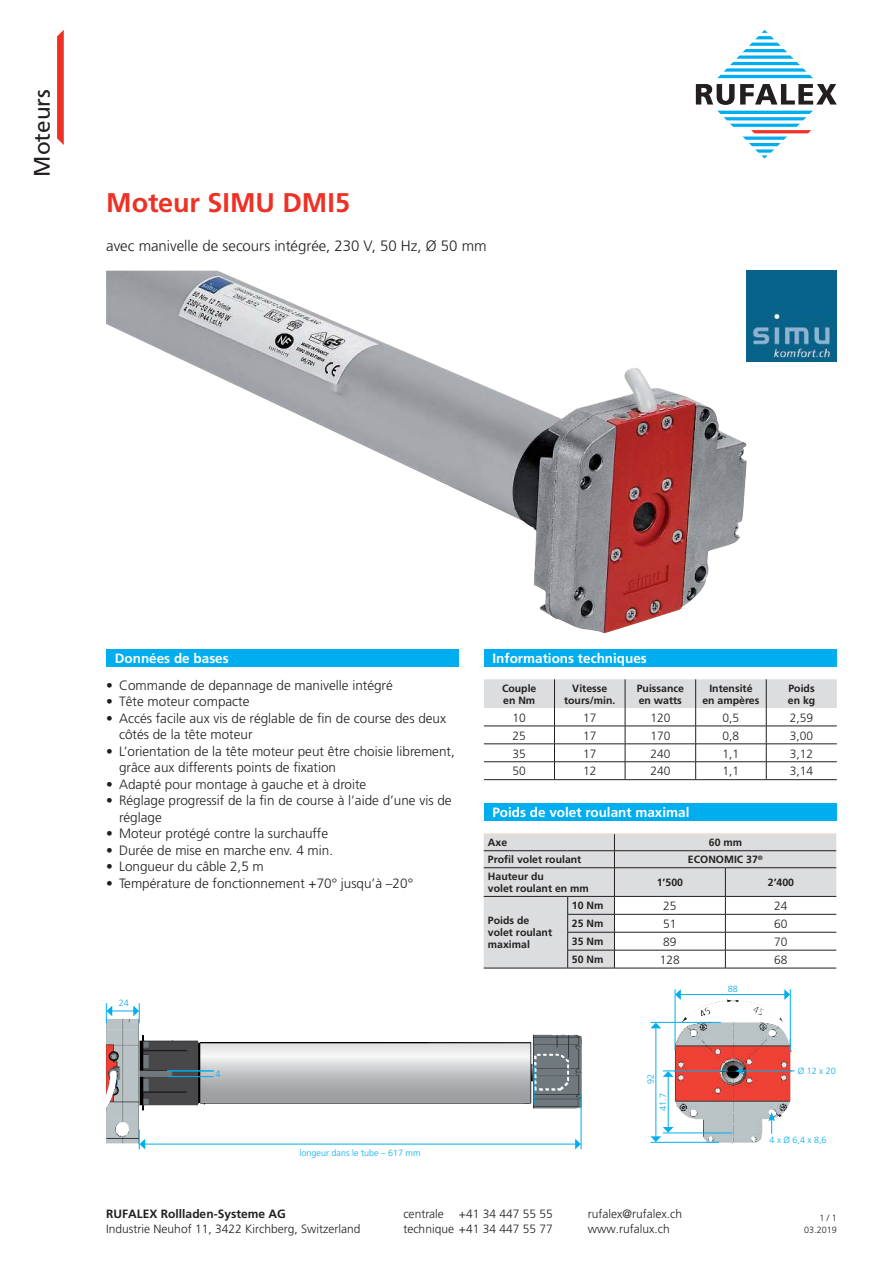
<style>
.page{position:relative;width:893px;height:1263px;background:#fff}
.page>*{position:absolute;margin:0;border:0;box-sizing:border-box;transform-origin:0 0}
.t1{font:700 27px "Frutiger";color:#ee3124}
.t2{font:22.5px "Frutiger";color:#231f20}
.t3{font:300 15px "Frutiger";letter-spacing:-.005em;color:#231f20}
.t4{font:300 13.5px/16.5px "Frutiger";color:#231f20}
.t5{font:700 13.5px "Frutiger";color:#fff}
.t6{font:300 12px "Frutiger";color:#231f20}
.t7{font:700 12px "Frutiger";color:#231f20}
.t8{font:700 10.5px/12px "Frutiger";color:#231f20}
.t9{font:300 9px "Frutiger";color:#00aeef}
.t10{font:300 9px/12px "Frutiger";color:#231f20;text-align:right}
</style>
<div class="page">
<img style="left:654px;top:990px;width:141px;height:154px">
<img style="left:105px;top:1003px;width:477px;height:147px">
<hr style="left:144px;top:1144px;width:432px;height:1px;background:#00aeef">
<svg style="left:575px;top:1139px;width:6px;height:10px"></svg>
<hr style="left:656px;top:1027px;width:1px;height:110px;background:#00aeef">
<svg style="left:651px;top:1023px;width:10px;height:5px"></svg>
<hr style="left:680px;top:994px;width:105px;height:1px;background:#00aeef">
<svg style="left:676px;top:989px;width:5px;height:11px"></svg>
<svg style="left:784px;top:989px;width:6px;height:11px"></svg>
<hr style="left:668px;top:1076px;width:1px;height:52px;background:#00aeef">
<svg style="left:650px;top:1127px;width:23px;height:15px"></svg>
<svg style="left:663px;top:1072px;width:10px;height:5px"></svg>
<svg style="left:139px;top:1129px;width:6px;height:20px"></svg>
<hr style="left:167px;top:1071px;width:47px;height:1px;background:#00aeef">
<hr style="left:167px;top:1076px;width:47px;height:1px;background:#00aeef">
<svg style="left:106px;top:1003px;width:34px;height:20px"></svg>
<hr style="left:581px;top:1094px;width:1px;height:55px;background:#00aeef">
<hr style="left:675px;top:989px;width:1px;height:61px;background:#00aeef">
<hr style="left:790px;top:989px;width:1px;height:61px;background:#00aeef">
<hr style="left:650px;top:1022px;width:71px;height:1px;background:#00aeef">
<hr style="left:650px;top:1142px;width:69px;height:1px;background:#00aeef">
<hr style="left:663px;top:1071px;width:65px;height:1px;background:#00aeef">
<hr style="left:741px;top:1071px;width:53px;height:1px;background:#00aeef">
<svg style="left:735px;top:1067px;width:9px;height:7px"></svg>
<svg style="left:768px;top:1112px;width:7px;height:22px"></svg>
<hr style="left:663px;top:1133px;width:69px;height:1px;background:#00aeef">
<hr style="left:534px;top:1065px;width:1px;height:39px;background:#00aeef">
<img style="left:106px;top:271px;width:641px;height:362px">
<img style="left:746px;top:271px;width:91px;height:90px">
<svg style="left:484px;top:679px;width:353px;height:100px"></svg>
<hr style="left:484px;top:779px;width:70px;height:1px;background:#231f20">
<hr style="left:554px;top:779px;width:71px;height:1px;background:#231f20">
<hr style="left:625px;top:779px;width:71px;height:1px;background:#231f20">
<hr style="left:696px;top:779px;width:70px;height:1px;background:#231f20">
<hr style="left:766px;top:779px;width:71px;height:1px;background:#231f20">
<div style="left:106px;top:649px;width:353px;height:17px;background:#00aeef"></div>
<div style="left:484px;top:649px;width:353px;height:17px;background:#00aeef"></div>
<div style="left:484px;top:804px;width:353px;height:17px;background:#00aeef"></div>
<svg style="left:484px;top:834px;width:352px;height:134px"></svg>
<hr style="left:484px;top:968px;width:84px;height:1px;background:#231f20">
<hr style="left:568px;top:968px;width:46px;height:1px;background:#231f20">
<hr style="left:614px;top:968px;width:111px;height:1px;background:#231f20">
<hr style="left:725px;top:968px;width:111px;height:1px;background:#231f20">
<hr style="left:484px;top:833px;width:84px;height:1px;background:#fddecf">
<hr style="left:568px;top:833px;width:46px;height:1px;background:#fddecf">
<hr style="left:614px;top:833px;width:111px;height:1px;background:#fddecf">
<hr style="left:725px;top:833px;width:111px;height:1px;background:#fddecf">
<svg style="left:717px;top:30px;width:96px;height:48px"></svg>
<svg style="left:717px;top:111px;width:96px;height:48px"></svg>
<svg style="left:696px;top:84px;width:141px;height:21px"></svg>
<svg style="left:57px;top:30px;width:7px;height:115px"></svg>
<h2 class="t2" style="left:29px;top:177px;width:89px;rotate:-90deg">Moteurs</h2>
<h1 class="t1" style="left:106px;top:192px;width:245px">Moteur SIMU DMI5</h1>
<p class="t3" style="left:106px;top:239px;width:382px">avec manivelle de secours intégrée, 230 V, 50 Hz, Ø 50 mm</p>
<p class="t5" style="left:115px;top:652px;width:116px">Données de bases</p>
<p class="t5" style="left:492px;top:652px;width:156px">Informations techniques</p>
<p class="t4" style="left:106px;top:678px;width:288px">• Commande de depannage de manivelle intégré</p>
<p class="t4" style="left:106px;top:694px;width:145px">• Tête moteur compacte</p>
<p class="t4" style="left:119px;top:711px;width:329px;text-indent:-13px">• Accés facile aux vis de réglable de fin de course des deux côtés de la tête moteur</p>
<p class="t4" style="left:119px;top:744px;width:337px;text-indent:-13px">• L’orientation de la tête moteur peut être choisie librement, grâce aux differents points de fixation</p>
<p class="t4" style="left:106px;top:777px;width:262px">• Adapté pour montage à gauche et à droite</p>
<p class="t4" style="left:119px;top:793px;width:334px;text-indent:-13px">• Réglage progressif de la fin de course à l’aide d’une vis de réglage</p>
<p class="t4" style="left:106px;top:826px;width:223px">• Moteur protégé contre la surchauffe</p>
<p class="t4" style="left:106px;top:843px;width:228px">• Durée de mise en marche env. 4 min.</p>
<p class="t4" style="left:106px;top:859px;width:159px">• Longueur du câble 2,5 m</p>
<p class="t4" style="left:106px;top:876px;width:308px">• Température de fonctionnement +70° jusqu’à –20°</p>
<p class="t9" style="left:119px;top:999px;width:12px">24</p>
<p class="t9" style="left:216px;top:1070px;width:7px">4</p>
<p class="t9" style="left:300px;top:1149px;width:123px">longeur dans le tube – 617 mm</p>
<p class="t8" style="left:502px;top:683px;width:36px">Couple en Nm</p>
<p class="t8" style="left:564px;top:683px;width:53px;text-align:center">Vitesse tours/min.</p>
<p class="t8" style="left:637px;top:683px;width:49px">Puissance en watts</p>
<p class="t8" style="left:702px;top:683px;width:58px;text-align:center">Intensité en ampères</p>
<p class="t8" style="left:788px;top:683px;width:29px">Poids en kg</p>
<p class="t6" style="left:512px;top:712px;width:15px">10</p>
<p class="t6" style="left:583px;top:712px;width:15px">17</p>
<p class="t6" style="left:650px;top:712px;width:22px">120</p>
<p class="t6" style="left:723px;top:712px;width:18px">0,5</p>
<p class="t6" style="left:790px;top:712px;width:25px">2,59</p>
<p class="t6" style="left:512px;top:730px;width:15px">25</p>
<p class="t6" style="left:583px;top:730px;width:15px">17</p>
<p class="t6" style="left:650px;top:730px;width:22px">170</p>
<p class="t6" style="left:723px;top:730px;width:18px">0,8</p>
<p class="t6" style="left:790px;top:730px;width:25px">3,00</p>
<p class="t6" style="left:512px;top:748px;width:15px">35</p>
<p class="t6" style="left:583px;top:748px;width:15px">17</p>
<p class="t6" style="left:650px;top:748px;width:22px">240</p>
<p class="t6" style="left:723px;top:748px;width:18px">1,1</p>
<p class="t6" style="left:790px;top:748px;width:25px">3,12</p>
<p class="t6" style="left:512px;top:766px;width:15px">50</p>
<p class="t6" style="left:583px;top:766px;width:15px">12</p>
<p class="t6" style="left:650px;top:766px;width:22px">240</p>
<p class="t6" style="left:723px;top:766px;width:18px">1,1</p>
<p class="t6" style="left:790px;top:766px;width:25px">3,14</p>
<p class="t5" style="left:492px;top:806px;width:199px">Poids de volet roulant maximal</p>
<p class="t8" style="left:488px;top:837px;width:21px">Axe</p>
<p class="t8" style="left:709px;top:837px;width:35px">60 mm</p>
<p class="t8" style="left:488px;top:854px;width:95px">Profil volet roulant</p>
<p class="t8" style="left:688px;top:854px;width:77px">ECONOMIC 37<sup>®</sup></p>
<p class="t8" style="left:488px;top:871px;width:102px">Hauteur du<br>volet roulant en mm</p>
<p class="t8" style="left:657px;top:877px;width:28px">1’500</p>
<p class="t8" style="left:768px;top:877px;width:28px">2’400</p>
<p class="t8" style="left:488px;top:915px;width:66px">Poids de volet roulant maximal</p>
<p class="t8" style="left:572px;top:901px;width:33px">10 Nm</p>
<p class="t6" style="left:663px;top:901px;width:15px">25</p>
<p class="t6" style="left:774px;top:901px;width:15px">24</p>
<p class="t8" style="left:572px;top:918px;width:33px">25 Nm</p>
<p class="t6" style="left:663px;top:919px;width:15px">51</p>
<p class="t6" style="left:774px;top:919px;width:15px">60</p>
<p class="t8" style="left:572px;top:936px;width:33px">35 Nm</p>
<p class="t6" style="left:663px;top:937px;width:15px">89</p>
<p class="t6" style="left:774px;top:937px;width:15px">70</p>
<p class="t8" style="left:572px;top:954px;width:33px">50 Nm</p>
<p class="t6" style="left:660px;top:955px;width:22px">128</p>
<p class="t6" style="left:774px;top:955px;width:15px">68</p>
<p class="t9" style="left:647px;top:1084px;width:12px;rotate:-90deg">92</p>
<p class="t9" style="left:659px;top:1110px;width:19px;rotate:-90deg">41.7</p>
<p class="t9" style="left:728px;top:985px;width:12px">88</p>
<p class="t9" style="left:798px;top:1067px;width:40px">Ø 12 x 20</p>
<p class="t9" style="left:769px;top:1136px;width:59px">4 x Ø 6,4 x 8,6</p>
<p class="t7" style="left:106px;top:1209px;width:181px">RUFALEX Rollladen-Systeme AG</p>
<p class="t6" style="left:403px;top:1209px;width:151px">centrale +41 34 447 55 55</p>
<p class="t6" style="left:588px;top:1209px;width:96px">rufalex@rufalex.ch</p>
<p class="t6" style="left:106px;top:1224px;width:256px">Industrie Neuhof 11, 3422 Kirchberg, Switzerland</p>
<p class="t6" style="left:403px;top:1224px;width:151px">technique +41 34 447 55 77</p>
<p class="t6" style="left:588px;top:1224px;width:84px">www.rufalux.ch</p>
<p class="t10" style="left:804px;top:1213px;width:34px">1 / 1<br>03.2019</p>
</div>
